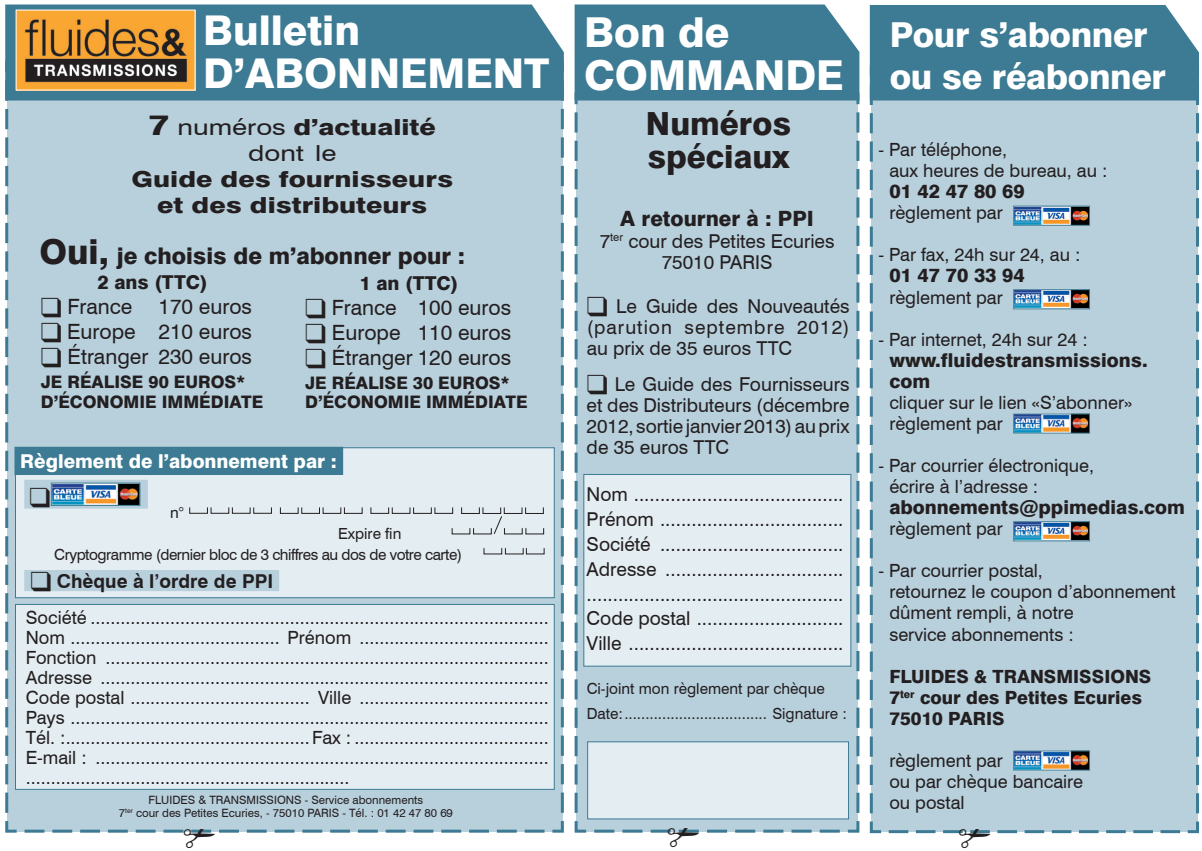
<style>
.page{position:relative;width:1202px;height:851px;background:#fff}
.page>*{position:absolute;margin:0;border:0;box-sizing:border-box;transform-origin:0 0}
.t1{font:800 41.4px/43.2px "Swiss 721 BT";color:#fff}
.t2{font:800 41px/43px "Swiss 721 BT";color:#fff}
.t3{font:800 34.4px/41.6px "Swiss 721 BT";color:#fff}
.t4{font:800 32px/33.8px "Swiss 721 BT";color:#231f20}
.t5{font:800 23px "Swiss 721 BT";color:#231f20}
.t6{font:800 22.2px/26.2px "Swiss 721 BT";color:#231f20;text-align:center;scale:1.24 1}
.t7{font:22.2px/26.2px "Swiss 721 BT";color:#231f20;text-align:center;scale:1.24 1}
.t8{font:21px "Swiss 721 BT";color:#231f20}
.t9{font:800 21px "Swiss 721 BT";color:#231f20}
.t10{font:19.2px/24.8px "Swiss 721 BT";color:#231f20;text-align:justify}
.t11{font:800 19.2px/21px "Swiss 721 BT";color:#231f20}
.t12{font:800 19.2px "Swiss 721 BT";color:#fff}
.t13{font:700 19.2px "Swiss 721 BT";color:#231f20}
.t14{font:18.2px/20px "Swiss 721 BT";color:#231f20}
.t15{font:800 18.2px/21px "Swiss 721 BT";color:#231f20}
.t16{font:800 17.2px/19.2px "Swiss 721 BT";color:#231f20}
.t17{font:15.4px/24.6px "Swiss 721 BT";letter-spacing:-.015em;color:#231f20}
.t18{font:11.4px/13.4px "Swiss 721 BT";color:#231f20;text-align:center}
.s1{font-weight:800;font-size:28.2px}
.s2{font-weight:800}
.s3{font-size:34.4px}
</style>
<div class="page">
<div style="left:574px;top:101px;width:286px;height:732px;background:#b8cfdc"></div>
<div style="left:574px;top:4px;width:286px;height:97px;background:#3c7b93"></div>
<div style="left:583px;top:474px;width:268px;height:192px;background:#e4edf2;border:1px solid #3c7b93"></div>
<div style="left:5px;top:101px;width:559px;height:732px;background:#b8cfdc"></div>
<svg style="left:5px;top:4px;width:559px;height:97px;background:#488195"></svg>
<div style="left:15px;top:447px;width:540px;height:151px;background:#e4edf2;border:1px solid #3c7b93"></div>
<div style="left:15px;top:604px;width:540px;height:185px;background:#e4edf2;border:1px solid #3c7b93"></div>
<div style="left:473px;top:523px;width:19px;height:11px;border:1px solid #231f20"></div>
<div style="left:504px;top:523px;width:19px;height:11px;border:1px solid #231f20"></div>
<div style="left:449px;top:503px;width:100px;height:25px;background:#e4edf2"></div>
<svg style="left:493px;top:516px;width:10px;height:18px"></svg>
<div style="left:189px;top:502px;width:19px;height:11px;border:1px solid #231f20"></div>
<div style="left:253px;top:502px;width:19px;height:11px;border:1px solid #231f20"></div>
<div style="left:280px;top:502px;width:19px;height:12px;border:1px solid #231f20"></div>
<div style="left:301px;top:503px;width:19px;height:11px;border:1px solid #231f20"></div>
<div style="left:323px;top:502px;width:18px;height:12px;border:1px solid #231f20"></div>
<div style="left:344px;top:502px;width:19px;height:12px;border:1px solid #231f20"></div>
<div style="left:370px;top:502px;width:19px;height:12px;border:1px solid #231f20"></div>
<div style="left:392px;top:503px;width:18px;height:11px;border:1px solid #231f20"></div>
<div style="left:413px;top:502px;width:19px;height:12px;border:1px solid #231f20"></div>
<div style="left:434px;top:502px;width:19px;height:12px;border:1px solid #231f20"></div>
<div style="left:461px;top:502px;width:19px;height:12px;border:1px solid #231f20"></div>
<div style="left:482px;top:503px;width:19px;height:11px;border:1px solid #231f20"></div>
<div style="left:504px;top:502px;width:18px;height:12px;border:1px solid #231f20"></div>
<div style="left:525px;top:502px;width:19px;height:12px;border:1px solid #231f20"></div>
<div style="left:186px;top:497px;width:363px;height:10px;background:#e4edf2"></div>
<div style="left:15px;top:446px;width:328px;height:29px;background:#3c7b93;border:2px solid #3c7b93"></div>
<div style="left:24px;top:479px;width:124px;height:29px;background:#b8cfdc;border:2px solid #b8cfdc"></div>
<div style="left:24px;top:570px;width:255px;height:21px;background:#b8cfdc"></div>
<img style="left:53px;top:484px;width:85px;height:20px">
<div style="left:51px;top:482px;width:89px;height:24px;border:1px solid #3c7b93"></div>
<img style="left:18px;top:12px;width:176px;height:76px">
<svg style="left:869px;top:5px;width:331px;height:812px;background:#a8c4d2"></svg>
<img style="left:1015px;top:207px;width:73px;height:17px">
<div style="left:1013px;top:205px;width:77px;height:21px;border:1px solid #3c7b93"></div>
<img style="left:1015px;top:291px;width:73px;height:16px">
<div style="left:1013px;top:289px;width:77px;height:20px;border:1px solid #3c7b93"></div>
<img style="left:1015px;top:415px;width:73px;height:16px">
<div style="left:1013px;top:413px;width:77px;height:20px;border:1px solid #3c7b93"></div>
<img style="left:1015px;top:523px;width:73px;height:16px">
<div style="left:1013px;top:521px;width:77px;height:20px;border:1px solid #3c7b93"></div>
<img style="left:1015px;top:752px;width:73px;height:16px">
<div style="left:1013px;top:750px;width:77px;height:20px;border:1px solid #3c7b93"></div>
<div style="left:587px;top:741px;width:262px;height:78px;background:#e4edf2;border:1px solid #3c7b93"></div>
<svg style="left:25px;top:826px;width:523px;height:7px;background:#96b8c7"></svg>
<svg style="left:594px;top:824px;width:250px;height:9px;background:#9ebdcc"></svg>
<svg style="left:889px;top:826px;width:295px;height:8px;background:#a0becd"></svg>
<svg style="left:30px;top:505px;width:20px;height:2px"></svg>
<h2 class="t2" style="left:203px;top:8px;width:337px">Bulletin d’abonnement</h2>
<p class="t7" style="left:149px;top:113px;width:233px"><span class="s1">7</span> numéros <span class="s2">d’actualité </span>dont le</p>
<p class="t6" style="left:131px;top:166px;width:261px">Guide des fournisseurs et des distributeurs</p>
<p class="t5" style="left:39px;top:242px;width:427px"><span class="s3">Oui,</span> je choisis de m’abonner pour :</p>
<p class="t11" style="left:97px;top:271px;width:112px">2 ans (TTC)</p>
<p class="t8" style="left:41px;top:294px;width:213px">❑ France 170 euros</p>
<p class="t8" style="left:41px;top:318px;width:213px">❑ Europe 210 euros</p>
<p class="t8" style="left:41px;top:343px;width:213px">❑ étranger 230 euros</p>
<p class="t16" style="left:41px;top:372px;width:224px">Je réalise 90 euros* d’économie immédiate</p>
<p class="t11" style="left:359px;top:272px;width:101px">1 an (TTC)</p>
<p class="t8" style="left:305px;top:294px;width:208px">❑ France 100 euros</p>
<p class="t8" style="left:305px;top:319px;width:208px">❑ Europe 110 euros</p>
<p class="t8" style="left:305px;top:344px;width:208px">❑ étranger 120 euros</p>
<p class="t16" style="left:305px;top:373px;width:224px">Je réalise 30 euros* d’économie immédiate</p>
<p class="t12" style="left:20px;top:449px;width:318px">Règlement de l’abonnement par :</p>
<p class="t17" style="left:170px;top:500px;width:15px">n°</p>
<p class="t17" style="left:54px;top:522px;width:409px;line-height:21px;text-indent:284px">Expire fin<br>Cryptogramme (dernier bloc de 3 chiffres au dos de votre carte)</p>
<p class="t13" style="left:31px;top:569px;width:244px">❑ Chèque à l’ordre de PPI</p>
<p class="t14" style="left:26px;top:607px;width:524px;text-align:justify">Société ............................................................................................<br>Nom .......................................... Prénom ......................................<br>Fonction .........................................................................................<br>Adresse ..........................................................................................<br>Code postal .................................... Ville ......................................<br>Pays ................................................................................................<br>Tél. :.................................................Fax : .......................................<br>E-mail : ........................................................................................... .................................................................</p>
<p class="t18" style="left:119px;top:792px;width:336px">FLUIDES &amp; TRANSMISSIONS - Service abonnements<br>7<sup>ter</sup> cour des Petites Ecuries, - 75010 PARIS - Tél. : 01 42 47 80 69</p>
<h1 class="t1" style="left:584px;top:10px;width:261px">Bon de commande</h1>
<h3 class="t4" style="left:646px;top:106px;width:147px">numéros spéciaux</h3>
<p class="t9" style="left:620px;top:206px;width:195px">A retourner à : PPI</p>
<p class="t10" style="left:600px;top:230px;width:236px;line-height:21.2px;text-align:center">7<sup>ter</sup> cour des Petites Ecuries<br>75010 PARIS</p>
<p class="t10" style="left:587px;top:296px;width:265px;line-height:21px">❑ Le Guide des Nouveautés (parution septembre 2012) au prix de 35 euros TTC</p>
<p class="t10" style="left:587px;top:373px;width:264px;line-height:21px">❑ Le Guide des Fournisseurs et des Distributeurs (décembre 2012, sortie janvier 2013) au prix de 35 euros TTC</p>
<p class="t10" style="left:587px;top:481px;width:258px">Nom ........................................<br>Prénom ...................................<br>Société ...................................<br>Adresse .................................. .................................................<br>Code postal ............................<br>Ville .........................................</p>
<p class="t17" style="left:587px;top:676px;width:262px">Ci-joint mon règlement par chèque<br>Date:.................................. Signature :</p>
<h3 class="t3" style="left:890px;top:14px;width:278px">Pour s’abonner ou se réabonner</h3>
<p class="t14" style="left:889px;top:139px;width:220px;line-height:21px;text-indent:-11px">- Par téléphone,<br>aux heures de bureau, au :</p>
<p class="t11" style="left:889px;top:181px;width:137px">01 42 47 80 69</p>
<p class="t14" style="left:889px;top:203px;width:115px">règlement par</p>
<p class="t14" style="left:878px;top:245px;width:203px">- Par fax, 24h sur 24, au :</p>
<p class="t11" style="left:889px;top:265px;width:137px">01 47 70 33 94</p>
<p class="t14" style="left:889px;top:287px;width:115px">règlement par</p>
<p class="t14" style="left:878px;top:329px;width:211px">- Par internet, 24h sur 24 :</p>
<p class="t11" style="left:889px;top:349px;width:260px">www.fluidestransmissions. com</p>
<p class="t14" style="left:889px;top:391px;width:244px;line-height:21px">cliquer sur le lien «S’abonner» règlement par</p>
<p class="t14" style="left:889px;top:455px;width:206px;line-height:21px;text-indent:-11px">- Par courrier électronique, écrire à l’adresse :</p>
<p class="t11" style="left:889px;top:496px;width:297px">abonnements@ppimedias.com</p>
<p class="t14" style="left:889px;top:518px;width:115px">règlement par</p>
<p class="t14" style="left:889px;top:560px;width:288px;line-height:21px;text-indent:-11px">- Par courrier postal,<br>retournez le coupon d’abonnement dûment rempli, à notre<br>service abonnements :</p>
<p class="t15" style="left:889px;top:665px;width:55px">FLUIDES</p>
<p class="t15" style="left:974px;top:665px;width:44px">&amp; TRANSM</p>
<p class="t15" style="left:889px;top:665px;width:254px;text-indent:184px">ISSIONS<br>7<sup>ter</sup> cour des Petites Ecuries<br>75010 PARIS</p>
<p class="t14" style="left:889px;top:749px;width:195px;line-height:21px">règlement par<br>ou par chèque bancaire ou postal</p>
</div>
